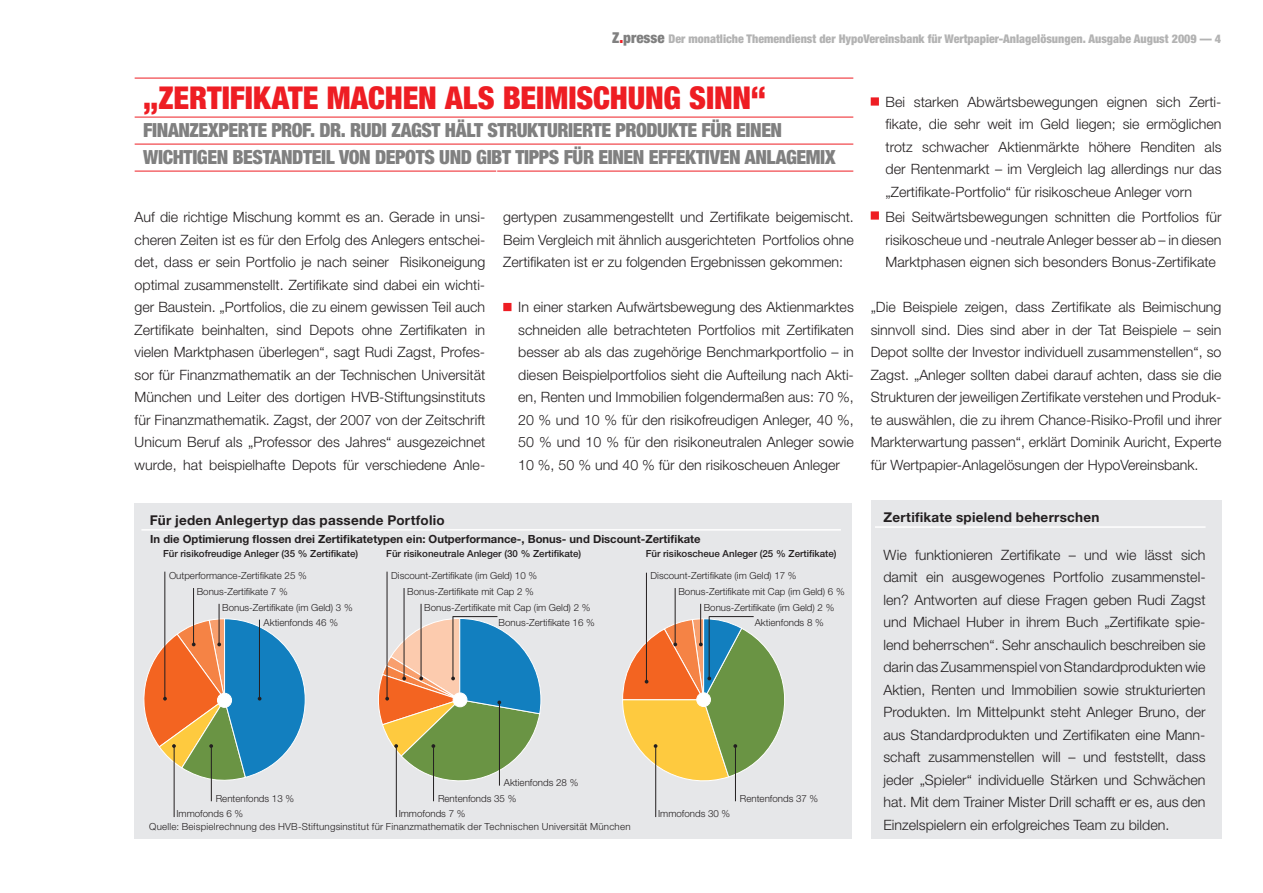
<style>
.page{position:relative;width:1263px;height:893px;background:#fff}
.page>*{position:absolute;margin:0;border:0;box-sizing:border-box;transform-origin:0 0}
.t1{font:900 condensed 31.5px "Helvetica Neue LT Std";letter-spacing:-.005em;color:#ee1d23}
.t2{font:900 condensed 19.5px "Helvetica Neue LT Std";letter-spacing:-.02em;color:#808080}
.t3{font:300 14.25px/22.5px "Helvetica Neue LT Std";color:#231f20;text-align:justify}
.t4{font:700 13.5px "Helvetica Neue LT Std";letter-spacing:.02em;color:#231f20}
.t5{font:900 condensed 12px "Helvetica Neue LT Std";color:#b3b3b3}
.t6{font:700 11.25px "Helvetica Neue LT Std";color:#231f20}
.t7{font:300 9.75px/16.2px "Helvetica Neue LT Std";color:#231f20}
.t8{font:500 9.75px "Helvetica Neue LT Std";color:#231f20}
.t9{font:300 9.75px "Helvetica Neue LT Std";letter-spacing:.02em;color:#231f20}
.s1{font-size:15px;color:#808080}
.s2{font-size:15px;color:#ee1d23}
.s3{color:#ee1d23}
</style>
<div class="page">
<div style="left:135px;top:503px;width:717px;height:336px;background:#e6e7e9"></div>
<div style="left:503px;top:303px;width:8px;height:8px;border:3px solid #ee1d23"></div>
<hr style="left:135px;top:78px;width:718px;height:1px;background:#ee1d23">
<hr style="left:135px;top:117px;width:718px;height:1px;background:#ee1d23">
<hr style="left:135px;top:144px;width:718px;height:1px;background:#ee1d23">
<hr style="left:135px;top:171px;width:718px;height:1px;background:#ee1d23">
<div style="left:871px;top:501px;width:350px;height:338px;background:#e6e7e9"></div>
<hr style="left:496px;top:170px;width:1px;height:110px;background:#fff">
<hr style="left:141px;top:529px;width:700px;height:2px;background:#fff">
<hr style="left:875px;top:526px;width:330px;height:2px;background:#fff">
<hr style="left:164px;top:572px;width:1px;height:125px;background:#231f20">
<hr style="left:193px;top:588px;width:1px;height:55px;background:#231f20">
<hr style="left:219px;top:604px;width:1px;height:39px;background:#231f20">
<hr style="left:174px;top:747px;width:1px;height:70px;background:#231f20">
<hr style="left:211px;top:747px;width:1px;height:54px;background:#231f20">
<svg style="left:134px;top:618px;width:172px;height:165px"></svg>
<hr style="left:387px;top:572px;width:1px;height:125px;background:#231f20">
<hr style="left:404px;top:588px;width:1px;height:89px;background:#231f20">
<hr style="left:421px;top:604px;width:1px;height:73px;background:#231f20">
<hr style="left:396px;top:747px;width:1px;height:70px;background:#231f20">
<hr style="left:433px;top:747px;width:1px;height:54px;background:#231f20">
<hr style="left:453px;top:616px;width:1px;height:61px;background:#231f20">
<svg style="left:378px;top:618px;width:163px;height:169px"></svg>
<hr style="left:453px;top:616px;width:44px;height:1px;background:#231f20">
<hr style="left:646px;top:573px;width:1px;height:107px;background:#231f20">
<hr style="left:675px;top:588px;width:1px;height:55px;background:#231f20">
<hr style="left:700px;top:604px;width:1px;height:39px;background:#231f20">
<hr style="left:655px;top:747px;width:1px;height:70px;background:#231f20">
<hr style="left:735px;top:747px;width:1px;height:54px;background:#231f20">
<hr style="left:709px;top:616px;width:1px;height:61px;background:#231f20">
<svg style="left:622px;top:618px;width:163px;height:173px"></svg>
<hr style="left:709px;top:616px;width:45px;height:1px;background:#231f20">
<div style="left:871px;top:97px;width:8px;height:9px;border:3px solid #ee1d23"></div>
<div style="left:871px;top:211px;width:8px;height:9px;border:3px solid #ee1d23"></div>
<p class="t5" style="left:612px;top:31px;width:610px"><span class="s1">Z</span><span class="s2">.</span><span class="s1">PRESSE</span> DER MONATLICHE THEMENDIENST DER HYPOVEREINSBANK FÜR WERTPAPIER-ANLAGELÖSUNGEN. AUSGABE AUGUST 2009 — 4</p>
<h1 class="t1" style="left:143px;top:78px;width:45px">„ZERTI</h1>
<h1 class="t1" style="left:230px;top:78px;width:156px">FIKATE MACHEN</h1>
<h1 class="t1" style="left:445px;top:78px;width:75px">ALS BEIMISCHUNG</h1>
<h1 class="t1" style="left:689px;top:78px;width:16px">SINN</h1>
<h1 class="t1" style="left:751px;top:78px;width:17px">“</h1>
<h2 class="t2" style="left:143px;top:118px;width:96px">FINANZEXPERTE</h2>
<h2 class="t2" style="left:271px;top:118px;width:227px">PROF. DR. RUDI ZAGST HÄLT STRU</h2>
<h2 class="t2" style="left:527px;top:118px;width:22px">KTURIERTE</h2>
<h2 class="t2" style="left:616px;top:118px;width:12px">PRODU</h2>
<h2 class="t2" style="left:668px;top:118px;width:79px">KTE FÜR EINEN</h2>
<h2 class="t2" style="left:143px;top:145px;width:11px">WICHTIGEN</h2>
<h2 class="t2" style="left:233px;top:145px;width:59px">BESTANDTEIL</h2>
<h2 class="t2" style="left:339px;top:145px;width:12px">VON</h2>
<h2 class="t2" style="left:375px;top:145px;width:41px">DEPOTS</h2>
<h2 class="t2" style="left:439px;top:145px;width:12px">UND</h2>
<h2 class="t2" style="left:476px;top:145px;width:133px">GI BT TIPPS FÜR EINEN</h2>
<h2 class="t2" style="left:649px;top:145px;width:58px">EFFEKTIVEN</h2>
<h2 class="t2" style="left:745px;top:145px;width:52px">ANLAGEMI</h2>
<h2 class="t2" style="left:825px;top:145px;width:12px">X</h2>
<p class="t3" style="left:135px;top:205px;width:352px">Auf die richtige Mischung kommt es an. Gerade in unsi&shy;cheren Zeiten ist es für den Erfolg des Anlegers entschei&shy;det, dass er sein Portfolio je nach seiner Risikoneigung optimal zusammenstellt. Zertifikate sind dabei ein wichti&shy;ger Baustein. „Portfolios, die zu einem gewissen Teil auch Zertifikate beinhalten, sind Depots ohne Zertifikaten in vielen Marktphasen überlegen“, sagt Rudi Zagst, Profes&shy;sor für Finanzmathematik an der Technischen Universität München und Leiter des dortigen HVB-Stiftungsinstituts für Finanzmathematik. Zagst, der 2007 von der Zeitschrift Unicum Beruf als „Professor des Jahres“ ausgezeichnet wurde, hat beispielhafte Depots für verschiedene Anle-</p>
<p class="t3" style="left:503px;top:205px;width:352px">gertypen zusammengestellt und Zertifikate beigemischt.<br>Beim Vergleich mit ähnlich ausgerichteten Portfolios ohne Zertifikaten ist er zu folgenden Ergebnissen gekommen:</p>
<p class="t3" style="left:518px;top:295px;width:337px;text-indent:-15px"><span class="s3">▪</span> In einer starken Aufwärtsbewegung des Aktienmarktes schneiden alle betrachteten Portfolios mit Zertifikaten besser ab als das zugehörige Benchmarkportfolio – in diesen Beispielportfolios sieht die Aufteilung nach Akti&shy;en, Renten und Immobilien folgendermaßen aus: 70 %, 20 % und 10 % für den risikofreudigen Anleger, 40 %, 50 % und 10 % für den risikoneutralen Anleger sowie 10 %, 50 % und 40 % für den risikoscheuen Anleger</p>
<p class="t4" style="left:150px;top:512px;width:296px">Für jeden Anlegertyp das passende Portfolio</p>
<p class="t6" style="left:150px;top:532px;width:552px">In die Optimierung flossen drei Zertifikatetypen ein: Outperformance-, Bonus- und Discount-Zertifikate</p>
<p class="t8" style="left:163px;top:547px;width:197px">Für risikofreudige Anleger (35 % Zertifikate)</p>
<p class="t8" style="left:386px;top:547px;width:196px">Für risikoneutrale Anleger (30 % Zertifikate)</p>
<p class="t8" style="left:646px;top:547px;width:192px">Für risikoscheue Anleger (25 % Zertifikate)</p>
<p class="t7" style="left:197px;top:567px;width:112px;text-indent:-28px">Outperformance-Zertifikate 25 %<br>Bonus-Zertifikate 7 %</p>
<p class="t7" style="left:264px;top:599px;width:91px;line-height:15.5px;text-indent:-41px">Bonus-Zertifikate (im Geld) 3 %<br>Aktienfonds 46 %</p>
<p class="t7" style="left:391px;top:567px;width:147px">Discount-Zertifikate (im Geld) 10 %</p>
<p class="t7" style="left:407px;top:583px;width:128px">Bonus-Zertifikate mit Cap 2 %</p>
<p class="t7" style="left:424px;top:599px;width:168px">Bonus-Zertifikate mit Cap (im Geld) 2 %</p>
<p class="t7" style="left:499px;top:614px;width:98px">Bonus-Zertifikate 16 %</p>
<p class="t7" style="left:651px;top:567px;width:147px">Discount-Zertifikate (im Geld) 17 %</p>
<p class="t7" style="left:678px;top:583px;width:168px">Bonus-Zertifikate mit Cap (im Geld) 6 %</p>
<p class="t7" style="left:704px;top:599px;width:132px">Bonus-Zertifikate (im Geld) 2 %</p>
<p class="t7" style="left:755px;top:614px;width:70px">Aktienfonds 8 %</p>
<p class="t7" style="left:216px;top:790px;width:80px">Rentenfonds 13 %</p>
<p class="t7" style="left:176px;top:805px;width:68px">Immofonds 6 %</p>
<p class="t7" style="left:504px;top:774px;width:76px">Aktienfonds 28 %</p>
<p class="t7" style="left:438px;top:790px;width:80px">Rentenfonds 35 %</p>
<p class="t7" style="left:399px;top:805px;width:68px">Immofonds 7 %</p>
<p class="t9" style="left:149px;top:821px;width:483px">Quelle: Beispielrechnung des HVB-Stiftungsinstitut für Finanzmathematik der Technischen Universität München</p>
<p class="t7" style="left:658px;top:805px;width:74px">Immofonds 30 %</p>
<p class="t7" style="left:740px;top:790px;width:80px">Rentenfonds 37 %</p>
<p class="t3" style="left:885px;top:90px;width:337px;text-indent:-15px"><span class="s3">▪</span> Bei starken Abwärtsbewegungen eignen sich Zerti&shy;fikate, die sehr weit im Geld liegen; sie ermöglichen trotz schwacher Aktienmärkte höhere Renditen als der Rentenmarkt – im Vergleich lag allerdings nur das „Zertifikate-Portfolio“ für risikoscheue Anleger vorn</p>
<p class="t3" style="left:885px;top:205px;width:337px;text-indent:-15px"><span class="s3">▪</span> Bei Seitwärtsbewegungen schnitten die Portfolios für risikoscheue und -neutrale Anleger besser ab – in diesen Marktphasen eignen sich besonders Bonus-Zertifikate</p>
<p class="t3" style="left:871px;top:295px;width:352px">„Die Beispiele zeigen, dass Zertifikate als Beimischung sinnvoll sind. Dies sind aber in der Tat Beispiele – sein Depot sollte der Investor individuell zusammenstellen“, so Zagst. „Anleger sollten dabei darauf achten, dass sie die Strukturen der jeweiligen Zertifikate verstehen und Produk&shy;te auswählen, die zu ihrem Chance-Risiko-Profil und ihrer Markterwartung passen“, erklärt Dominik Auricht, Experte für Wertpapier-Anlagelösungen der HypoVereinsbank.</p>
<p class="t4" style="left:883px;top:509px;width:218px">Zertifikate spielend beherrschen</p>
<p class="t3" style="left:883px;top:543px;width:324px">Wie funktionieren Zertifikate – und wie lässt sich damit ein ausgewogenes Portfolio zusammenstel&shy;len? Antworten auf diese Fragen geben Rudi Zagst und Michael Huber in ihrem Buch „Zertifikate spie&shy;lend beherrschen“. Sehr anschaulich beschreiben sie darin das Zusammenspiel von Standardprodukten wie Aktien, Renten und Immobilien sowie strukturierten Produkten. Im Mittelpunkt steht Anleger Bruno, der aus Standardprodukten und Zertifikaten eine Mann&shy;schaft zusammenstellen will – und feststellt, dass jeder „Spieler“ individuelle Stärken und Schwächen hat. Mit dem Trainer Mister Drill schafft er es, aus den Einzelspielern ein erfolgreiches Team zu bilden.</p>
</div>
